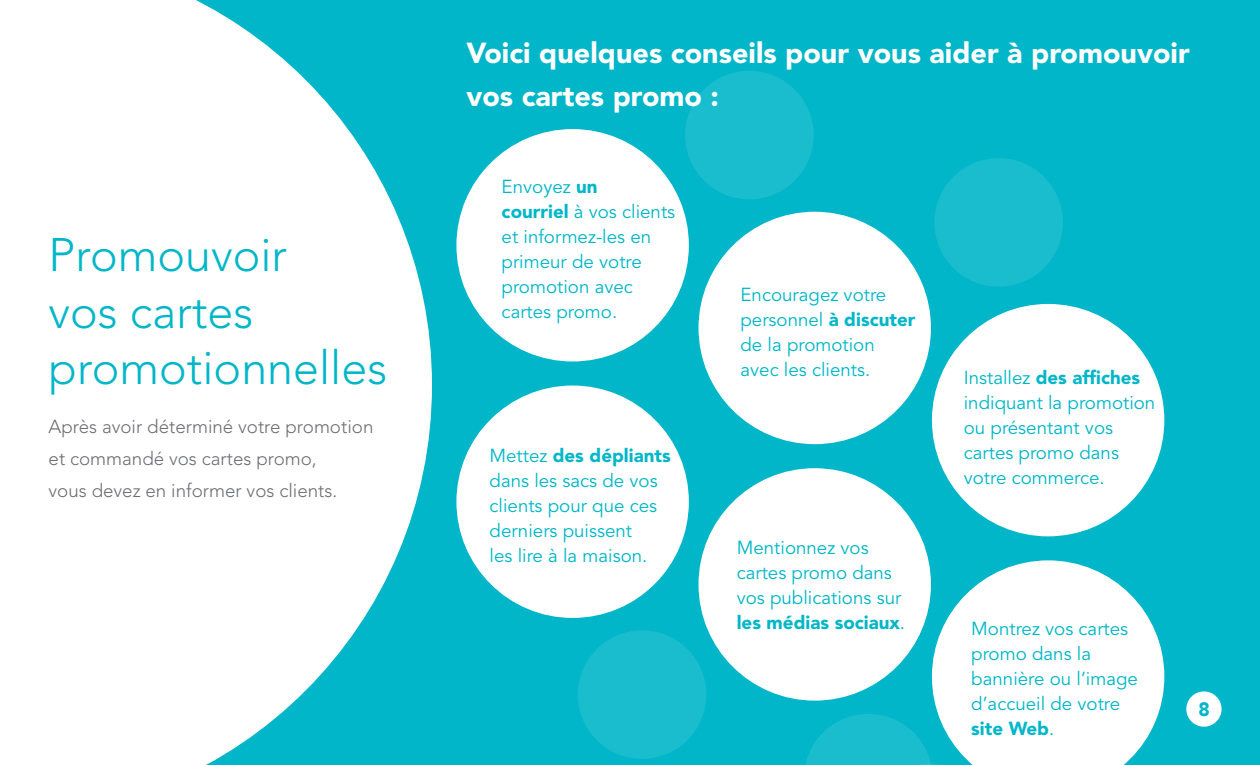
<style>
.page{position:relative;width:1260px;height:765px;background:#00b6c8}
.page>*{position:absolute;margin:0;border:0;box-sizing:border-box;transform-origin:0 0}
.cover_text{font:300 46.62px/56.5px "Avenir LT Std";color:#00b6c8}
.cover_text-2{font:900 28.75px/42.5px "Avenir LT Std";color:#fff}
.t1{font:900 19.25px "Avenir";color:#00b6c8}
.cover_text-3{font:18.75px/25px "Avenir LT Std";color:#00b6c8}
.cover_text-4{font:300 18.75px/31.9px "Avenir LT Std";color:#6c6d70}
.s1{font-weight:900}
</style>
<div class="page">
<svg style="left:0;top:0;width:432px;height:765px;fill:#fff"></svg>
<div style="left:932px;top:304px;width:232px;height:232px;background:#fff;border-radius:50%"></div>
<svg style="left:932px;top:560px;width:232px;height:205px;fill:#fff"></svg>
<div style="left:578px;top:630px;width:128px;height:129px;background:#19bdcd;border-radius:50%"></div>
<svg style="left:805px;top:714px;width:191px;height:51px"></svg>
<div style="left:685px;top:71px;width:129px;height:128px;background:#19bdcd;border-radius:50%"></div>
<div style="left:934px;top:158px;width:129px;height:129px;background:#19bdcd;border-radius:50%"></div>
<div style="left:456px;top:129px;width:233px;height:232px;background:#fff;border-radius:50%"></div>
<div style="left:456px;top:386px;width:233px;height:232px;background:#fff;border-radius:50%"></div>
<div style="left:699px;top:212px;width:232px;height:232px;background:#fff;border-radius:50%"></div>
<div style="left:699px;top:468px;width:232px;height:233px;background:#fff;border-radius:50%"></div>
<div style="left:1186px;top:691px;width:36px;height:36px;background:#fff;border-radius:50%"></div>
<p class="cover_text" style="left:49px;top:227px;width:340px">Promouvoir<br>vos cartes promotionnelles</p>
<p class="cover_text-4" style="left:49px;top:411px;width:326px">Après avoir déterminé votre promotion et commandé vos cartes promo,<br>vous devez en informer vos clients.</p>
<p class="cover_text-2" style="left:466px;top:32px;width:725px">Voici quelques conseils pour vous aider à promouvoir vos cartes promo :</p>
<p class="cover_text-3" style="left:502px;top:174px;width:175px">Envoyez <span class="s1">un<br>courriel</span> à vos clients et informez-les en primeur de votre promotion avec cartes promo.</p>
<p class="cover_text-3" style="left:490px;top:444px;width:183px">Mettez <span class="s1">des dépliants </span>dans les sacs de vos clients pour que ces derniers puissent<br>les lire à la maison.</p>
<p class="cover_text-3" style="left:741px;top:282px;width:177px">Encouragez votre personnel <span class="s1">à discuter </span>de la promotion avec les clients.</p>
<p class="cover_text-3" style="left:737px;top:536px;width:170px">Mentionnez vos cartes promo dans vos publications sur <span class="s1">les médias sociaux</span>.</p>
<p class="cover_text-3" style="left:964px;top:365px;width:193px">Installez <span class="s1">des affiches </span>indiquant la promotion ou présentant vos cartes promo dans votre commerce.</p>
<p class="cover_text-3" style="left:971px;top:617px;width:168px">Montrez vos cartes promo dans la bannière ou l’image d’accueil de votre <span class="s1">site Web</span>.</p>
<p class="t1" style="left:1199px;top:693px;width:13px">8</p>
</div>
